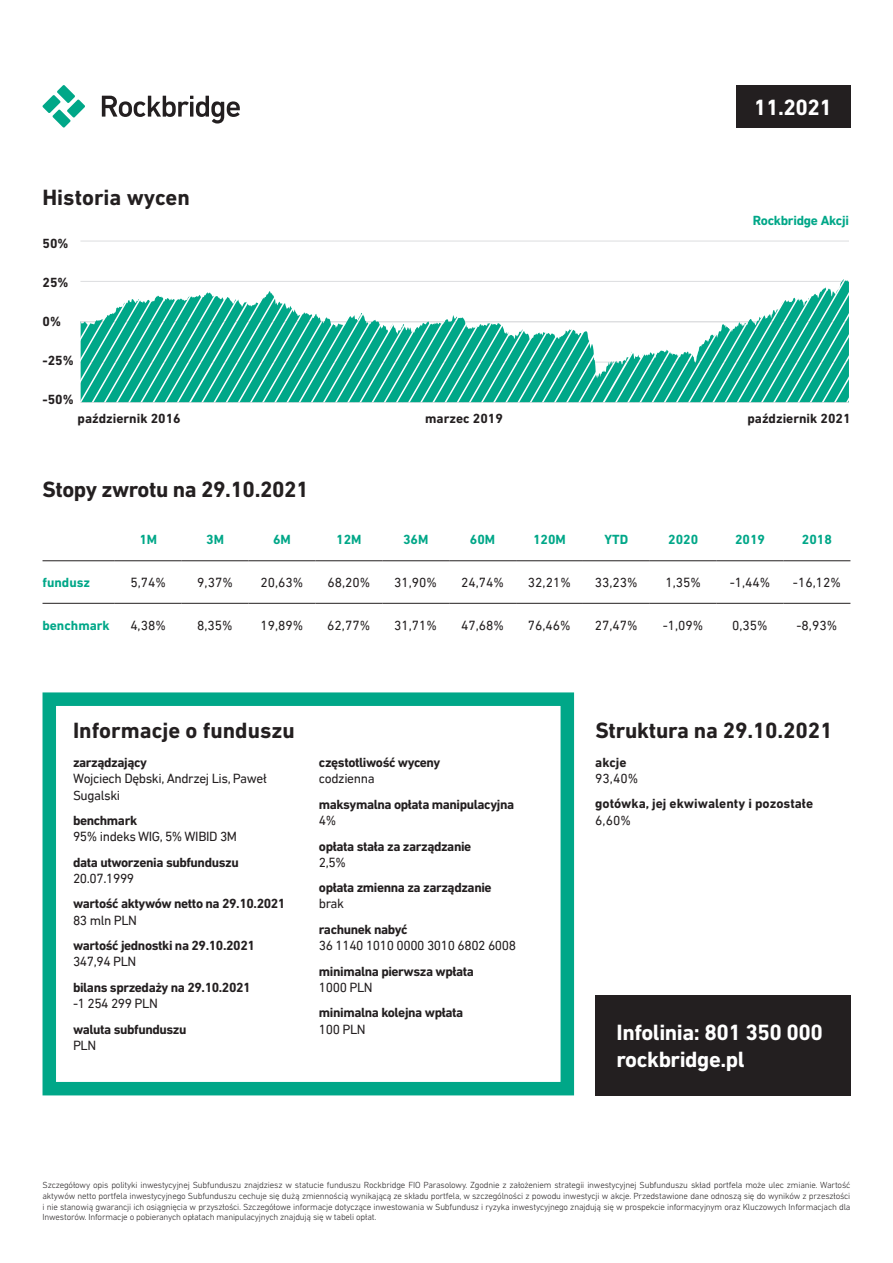
<style>
.page{position:relative;width:893px;height:1263px;background:#fff}
.page>*{position:absolute;margin:0;border:0;box-sizing:border-box;transform-origin:0 0}
.t1{font:700 22.5px "DIN Next LT Pro";letter-spacing:-.01em;color:#231f20}
.t2{font:700 22.5px/27px "DIN Next LT Pro";letter-spacing:-.02em;color:#fff}
.t3{font:700 13.5px "DIN Next LT Pro";letter-spacing:-.03em;color:#231f20}
.t4{font:13.5px/16.2px "DIN Next LT Pro";letter-spacing:-.03em;color:#231f20}
.t5{font:700 13.5px "DIN Next LT Pro";color:#231f20}
.t6{font:700 13.5px "DIN Next LT Pro";color:#00a788}
.t7{font:700 13.5px "DIN Next LT Pro";letter-spacing:-.02em;color:#00a788}
.t8{font:300 9px/10.8px "DIN Next LT Pro";letter-spacing:-.02em;color:#231f20;text-align:justify}
</style>
<div class="page">
<div style="left:595px;top:995px;width:255px;height:100px;background:#231f20"></div>
<svg style="left:42px;top:85px;width:43px;height:43px"></svg>
<svg style="left:102px;top:96px;width:138px;height:28px"></svg>
<div style="left:736px;top:85px;width:114px;height:43px;background:#231f20"></div>
<div style="left:43px;top:692px;width:531px;height:403px;border:14px solid #00a788"></div>
<hr style="left:80px;top:402px;width:769px;height:1px;background:#dcdddf">
<hr style="left:80px;top:362px;width:769px;height:1px;background:#dcdddf">
<hr style="left:80px;top:321px;width:769px;height:1px;background:#dcdddf">
<hr style="left:80px;top:281px;width:769px;height:1px;background:#dcdddf">
<hr style="left:80px;top:241px;width:769px;height:1px;background:#dcdddf">
<svg style="left:81px;top:279px;width:768px;height:123px"></svg>
<hr style="left:43px;top:560px;width:72px;height:1px;background:#231f20">
<hr style="left:115px;top:560px;width:67px;height:1px;background:#231f20">
<hr style="left:182px;top:560px;width:67px;height:1px;background:#231f20">
<hr style="left:249px;top:560px;width:66px;height:1px;background:#231f20">
<hr style="left:315px;top:560px;width:67px;height:1px;background:#231f20">
<hr style="left:382px;top:560px;width:67px;height:1px;background:#231f20">
<hr style="left:449px;top:560px;width:67px;height:1px;background:#231f20">
<hr style="left:516px;top:560px;width:67px;height:1px;background:#231f20">
<hr style="left:583px;top:560px;width:67px;height:1px;background:#231f20">
<hr style="left:650px;top:560px;width:67px;height:1px;background:#231f20">
<hr style="left:717px;top:560px;width:67px;height:1px;background:#231f20">
<hr style="left:784px;top:560px;width:66px;height:1px;background:#231f20">
<hr style="left:43px;top:603px;width:72px;height:1px;background:#231f20">
<hr style="left:115px;top:603px;width:67px;height:1px;background:#231f20">
<hr style="left:182px;top:603px;width:67px;height:1px;background:#231f20">
<hr style="left:249px;top:603px;width:66px;height:1px;background:#231f20">
<hr style="left:315px;top:603px;width:67px;height:1px;background:#231f20">
<hr style="left:382px;top:603px;width:67px;height:1px;background:#231f20">
<hr style="left:449px;top:603px;width:67px;height:1px;background:#231f20">
<hr style="left:516px;top:603px;width:67px;height:1px;background:#231f20">
<hr style="left:583px;top:603px;width:67px;height:1px;background:#231f20">
<hr style="left:650px;top:603px;width:67px;height:1px;background:#231f20">
<hr style="left:717px;top:603px;width:67px;height:1px;background:#231f20">
<hr style="left:784px;top:603px;width:66px;height:1px;background:#231f20">
<h1 class="t1" style="left:43px;top:185px;width:149px">Historia wycen</h1>
<h2 class="t3" style="left:43px;top:235px;width:28px">50%</h2>
<h2 class="t3" style="left:43px;top:274px;width:28px">25%</h2>
<h2 class="t3" style="left:43px;top:313px;width:20px">0%</h2>
<h2 class="t3" style="left:43px;top:352px;width:33px">-25%</h2>
<h2 class="t3" style="left:43px;top:391px;width:33px">-50%</h2>
<h1 class="t2" style="left:754px;top:94px;width:80px">11.2021</h1>
<h2 class="t7" style="left:753px;top:212px;width:98px">Rockbridge Akcji</h2>
<h2 class="t5" style="left:78px;top:411px;width:105px">październik 2016</h2>
<h2 class="t5" style="left:425px;top:411px;width:79px">marzec 2019</h2>
<h2 class="t5" style="left:747px;top:411px;width:105px">październik 2021</h2>
<h1 class="t1" style="left:43px;top:477px;width:268px">Stopy zwrotu na 29.10.2021</h1>
<h2 class="t6" style="left:139px;top:532px;width:19px">1M</h2>
<h2 class="t6" style="left:206px;top:532px;width:19px">3M</h2>
<h2 class="t6" style="left:273px;top:532px;width:19px">6M</h2>
<h2 class="t6" style="left:336px;top:532px;width:27px">12M</h2>
<h2 class="t6" style="left:403px;top:532px;width:27px">36M</h2>
<h2 class="t6" style="left:470px;top:532px;width:27px">60M</h2>
<h2 class="t6" style="left:533px;top:532px;width:34px">120M</h2>
<h2 class="t6" style="left:604px;top:532px;width:25px">YTD</h2>
<h2 class="t6" style="left:668px;top:532px;width:32px">2020</h2>
<h2 class="t6" style="left:735px;top:532px;width:32px">2019</h2>
<h2 class="t6" style="left:802px;top:532px;width:32px">2018</h2>
<h2 class="t6" style="left:42px;top:575px;width:49px">fundusz</h2>
<h2 class="t4" style="left:130px;top:574px;width:37px">5,74%</h2>
<h2 class="t4" style="left:197px;top:574px;width:37px">9,37%</h2>
<h2 class="t4" style="left:260px;top:574px;width:44px">20,63%</h2>
<h2 class="t4" style="left:327px;top:574px;width:44px">68,20%</h2>
<h2 class="t4" style="left:394px;top:574px;width:44px">31,90%</h2>
<h2 class="t4" style="left:461px;top:574px;width:44px">24,74%</h2>
<h2 class="t4" style="left:528px;top:574px;width:44px">32,21%</h2>
<h2 class="t4" style="left:595px;top:574px;width:44px">33,23%</h2>
<h2 class="t4" style="left:665px;top:574px;width:37px">1,35%</h2>
<h2 class="t4" style="left:730px;top:574px;width:42px">-1,44%</h2>
<h2 class="t4" style="left:793px;top:574px;width:50px">-16,12%</h2>
<h2 class="t6" style="left:42px;top:617px;width:69px">benchmark</h2>
<h2 class="t4" style="left:130px;top:617px;width:37px">4,38%</h2>
<h2 class="t4" style="left:197px;top:617px;width:37px">8,35%</h2>
<h2 class="t4" style="left:260px;top:617px;width:44px">19,89%</h2>
<h2 class="t4" style="left:327px;top:617px;width:44px">62,77%</h2>
<h2 class="t4" style="left:394px;top:617px;width:44px">31,71%</h2>
<h2 class="t4" style="left:461px;top:617px;width:44px">47,68%</h2>
<h2 class="t4" style="left:528px;top:617px;width:44px">76,46%</h2>
<h2 class="t4" style="left:595px;top:617px;width:44px">27,47%</h2>
<h2 class="t4" style="left:663px;top:617px;width:42px">-1,09%</h2>
<h2 class="t4" style="left:732px;top:617px;width:37px">0,35%</h2>
<h2 class="t4" style="left:796px;top:617px;width:42px">-8,93%</h2>
<h1 class="t1" style="left:73px;top:718px;width:223px">Informacje o funduszu</h1>
<h1 class="t1" style="left:595px;top:718px;width:239px">Struktura na 29.10.2021</h1>
<h2 class="t3" style="left:73px;top:755px;width:76px">zarządzający</h2>
<h2 class="t4" style="left:73px;top:770px;width:195px">Wojciech Dębski, Andrzej Lis, Paweł<br>Sugalski</h2>
<h2 class="t3" style="left:73px;top:812px;width:66px">benchmark</h2>
<h2 class="t4" style="left:73px;top:828px;width:166px">95% indeks WIG, 5% WIBID 3M</h2>
<h2 class="t3" style="left:73px;top:854px;width:167px">data utworzenia subfunduszu</h2>
<h2 class="t4" style="left:73px;top:870px;width:63px">20.07.1999</h2>
<h2 class="t3" style="left:73px;top:896px;width:214px">wartość aktywów netto na 29.10.2021</h2>
<h2 class="t4" style="left:73px;top:912px;width:66px">83 mln PLN</h2>
<h2 class="t3" style="left:73px;top:938px;width:183px">wartość jednostki na 29.10.2021</h2>
<h2 class="t4" style="left:73px;top:953px;width:65px">347,94 PLN</h2>
<h2 class="t3" style="left:73px;top:979px;width:179px">bilans sprzedaży na 29.10.2021</h2>
<h2 class="t4" style="left:73px;top:995px;width:86px">-1 254 299 PLN</h2>
<h2 class="t3" style="left:73px;top:1021px;width:115px">waluta subfunduszu</h2>
<h2 class="t4" style="left:73px;top:1037px;width:25px">PLN</h2>
<h2 class="t3" style="left:319px;top:755px;width:123px">częstotliwość wyceny</h2>
<h2 class="t4" style="left:319px;top:770px;width:57px">codzienna</h2>
<h2 class="t3" style="left:319px;top:796px;width:197px">maksymalna opłata manipulacyjna</h2>
<h2 class="t4" style="left:319px;top:812px;width:19px">4%</h2>
<h2 class="t3" style="left:319px;top:838px;width:154px">opłata stała za zarządzanie</h2>
<h2 class="t4" style="left:319px;top:854px;width:29px">2,5%</h2>
<h2 class="t3" style="left:319px;top:880px;width:174px">opłata zmienna za zarządzanie</h2>
<h2 class="t4" style="left:319px;top:895px;width:27px">brak</h2>
<h2 class="t3" style="left:319px;top:921px;width:90px">rachunek nabyć</h2>
<h2 class="t4" style="left:319px;top:937px;width:199px">36 1140 1010 0000 3010 6802 6008</h2>
<h2 class="t3" style="left:319px;top:963px;width:157px">minimalna pierwsza wpłata</h2>
<h2 class="t4" style="left:319px;top:979px;width:55px">1000 PLN</h2>
<h2 class="t3" style="left:319px;top:1005px;width:146px">minimalna kolejna wpłata</h2>
<h2 class="t4" style="left:319px;top:1021px;width:48px">100 PLN</h2>
<h2 class="t3" style="left:595px;top:754px;width:33px">akcje</h2>
<h2 class="t4" style="left:595px;top:770px;width:44px">93,40%</h2>
<h2 class="t5" style="left:595px;top:796px;width:219px">gotówka, jej ekwiwalenty i pozostałe</h2>
<h2 class="t4" style="left:595px;top:812px;width:37px">6,60%</h2>
<h1 class="t2" style="left:617px;top:1019px;width:208px">Infolinia: 801 350 000 rockbridge.pl</h1>
<p class="t8" style="left:43px;top:1179px;width:809px">Szczegółowy opis polityki inwestycyjnej Subfunduszu znajdziesz w statucie funduszu Rockbridge FIO Parasolowy. Zgodnie z założeniem strategii inwestycyjnej Subfunduszu skład portfela może ulec zmianie. Wartość aktywów netto portfela inwestycyjnego Subfunduszu cechuje się dużą zmiennością wynikającą ze składu portfela, w szczególności z powodu inwestycji w akcje. Przedstawione dane odnoszą się do wyników z przeszłości i nie stanowią gwarancji ich osiągnięcia w przyszłości. Szczegółowe informacje dotyczące inwestowania w Subfundusz i ryzyka inwestycyjnego znajdują się w prospekcie informacyjnym oraz Kluczowych Informacjach dla Inwestorów. Informacje o pobieranych opłatach manipulacyjnych znajdują się w tabeli opłat.</p>
</div>
